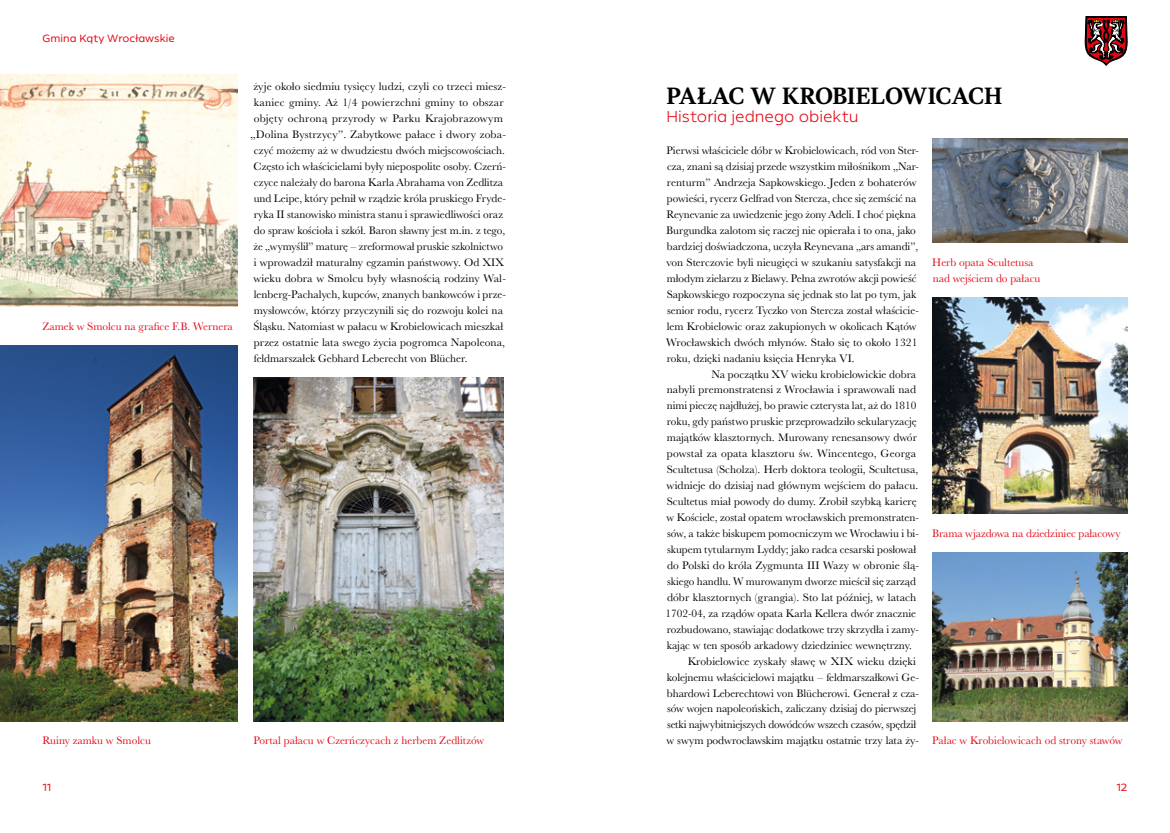
<style>
.page{position:relative;width:1170px;height:833px;background:#fff}
.page>*{position:absolute;margin:0;border:0;box-sizing:border-box;transform-origin:0 0}
.t1{font:700 21.25px "TT Jenevers";letter-spacing:-.01em;color:#000}
.t2{font:15px "Helios Antique";color:#e30613}
.t3{font:11.25px "Baskerville URW";color:#000}
.t4{font:11.25px/16px "Baskerville URW";color:#e30613}
.t5{font:500 10px "Helios Antique";color:#e30613}
</style>
<div class="page">
<img style="left:0;top:74px;width:237px;height:232px">
<img style="left:253px;top:377px;width:250px;height:344px">
<img style="left:0;top:345px;width:237px;height:376px">
<img style="left:932px;top:138px;width:195px;height:105px">
<img style="left:932px;top:298px;width:195px;height:216px">
<img style="left:932px;top:553px;width:195px;height:168px">
<svg style="left:1085px;top:17px;width:42px;height:48px"></svg>
<p class="t5" style="left:43px;top:32px;width:134px">Gmina Kąty Wrocławskie</p>
<p class="t4" style="left:42px;top:317px;width:192px">Zamek w Smolcu na grafice F.B. Wernera</p>
<p class="t3" style="left:253px;top:79px;width:254px">żyje około siedmiu tysięcy ludzi, czyli co trzeci miesz-</p>
<p class="t3" style="left:254px;top:95px;width:251px">kaniec gminy. Aż 1/4 powierzchni gminy to obszar</p>
<p class="t3" style="left:254px;top:111px;width:251px">objęty ochroną przyrody w Parku Krajobrazowym</p>
<p class="t3" style="left:250px;top:127px;width:257px">„Dolina Bystrzycy”. Zabytkowe pałace i dwory zoba-</p>
<p class="t3" style="left:254px;top:143px;width:253px">czyć możemy aż w dwudziestu dwóch miejscowościach.</p>
<p class="t3" style="left:253px;top:159px;width:254px">Często ich właścicielami były niepospolite osoby. Czerń-</p>
<p class="t3" style="left:254px;top:175px;width:251px">czyce należały do barona Karla Abrahama von Zedlitza</p>
<p class="t3" style="left:254px;top:191px;width:254px">und Leipe, który pełnił w rządzie króla pruskiego Fryde-</p>
<p class="t3" style="left:254px;top:207px;width:251px">ryka II stanowisko ministra stanu i sprawiedliwości oraz</p>
<p class="t3" style="left:254px;top:223px;width:253px">do spraw kościoła i szkół. Baron sławny jest m.in. z tego,</p>
<p class="t3" style="left:253px;top:238px;width:251px">że „wymyślił” maturę – zreformował pruskie szkolnictwo</p>
<p class="t3" style="left:254px;top:254px;width:252px">i wprowadził maturalny egzamin państwowy. Od XIX</p>
<p class="t3" style="left:253px;top:270px;width:254px">wieku dobra w Smolcu były własnością rodziny Wal-</p>
<p class="t3" style="left:254px;top:286px;width:253px">lenberg-Pachalych, kupców, znanych bankowców i prze-</p>
<p class="t3" style="left:254px;top:302px;width:251px">mysłowców, którzy przyczynili się do rozwoju kolei na</p>
<p class="t3" style="left:253px;top:318px;width:251px">Śląsku. Natomiast w pałacu w Krobielowicach mieszkał</p>
<p class="t3" style="left:254px;top:334px;width:253px">przez ostatnie lata swego życia pogromca Napoleona,</p>
<p class="t3" style="left:254px;top:350px;width:215px">feldmarszałek Gebhard Leberecht von Blücher.</p>
<p class="t4" style="left:42px;top:732px;width:110px">Ruiny zamku w Smolcu</p>
<p class="t4" style="left:253px;top:732px;width:232px">Portal pałacu w Czerńczycach z herbem Zedlitzów</p>
<h1 class="t1" style="left:666px;top:82px;width:337px">PAŁAC W KROBIELOWICACH</h1>
<h2 class="t2" style="left:666px;top:108px;width:193px">Historia jednego obiektu</h2>
<p class="t3" style="left:666px;top:143px;width:254px">Pierwsi właściciele dóbr w Krobielowicach, ród von Ster-</p>
<p class="t3" style="left:667px;top:159px;width:253px">cza, znani są dzisiaj przede wszystkim miłośnikom „Nar-</p>
<p class="t3" style="left:666px;top:175px;width:251px">renturm” Andrzeja Sapkowskiego. Jeden z bohaterów</p>
<p class="t3" style="left:667px;top:191px;width:251px">powieści, rycerz Gelfrad von Stercza, chce się zemścić na</p>
<p class="t3" style="left:666px;top:207px;width:251px">Reynevanie za uwiedzenie jego żony Adeli. I choć piękna</p>
<p class="t3" style="left:666px;top:223px;width:251px">Burgundka zalotom się raczej nie opierała i to ona, jako</p>
<p class="t3" style="left:666px;top:238px;width:253px">bardziej doświadczona, uczyła Reynevana „ars amandi”,</p>
<p class="t3" style="left:666px;top:254px;width:251px">von Sterczovie byli nieugięci w szukaniu satysfakcji na</p>
<p class="t3" style="left:666px;top:270px;width:251px">młodym zielarzu z Bielawy. Pełna zwrotów akcji powieść</p>
<p class="t3" style="left:666px;top:286px;width:251px">Sapkowskiego rozpoczyna się jednak sto lat po tym, jak</p>
<p class="t3" style="left:667px;top:302px;width:253px">senior rodu, rycerz Tyczko von Stercza został właścicie-</p>
<p class="t3" style="left:666px;top:318px;width:251px">lem Krobielowic oraz zakupionych w okolicach Kątów</p>
<p class="t3" style="left:666px;top:334px;width:253px">Wrocławskich dwóch młynów. Stało się to około 1321</p>
<p class="t3" style="left:666px;top:350px;width:189px">roku, dzięki nadaniu księcia Henryka VI.</p>
<p class="t3" style="left:711px;top:366px;width:206px">Na początku XV wieku krobielowickie dobra</p>
<p class="t3" style="left:666px;top:382px;width:251px">nabyli premonstratensi z Wrocławia i sprawowali nad</p>
<p class="t3" style="left:666px;top:398px;width:251px">nimi pieczę najdłużej, bo prawie czterysta lat, aż do 1810</p>
<p class="t3" style="left:666px;top:414px;width:251px">roku, gdy państwo pruskie przeprowadziło sekularyzację</p>
<p class="t3" style="left:666px;top:430px;width:251px">majątków klasztornych. Murowany renesansowy dwór</p>
<p class="t3" style="left:667px;top:446px;width:251px">powstał za opata klasztoru św. Wincentego, Georga</p>
<p class="t3" style="left:666px;top:462px;width:253px">Scultetusa (Scholza). Herb doktora teologii, Scultetusa,</p>
<p class="t3" style="left:666px;top:478px;width:253px">widnieje do dzisiaj nad głównym wejściem do pałacu.</p>
<p class="t3" style="left:666px;top:494px;width:251px">Scultetus miał powody do dumy. Zrobił szybką karierę</p>
<p class="t3" style="left:666px;top:510px;width:254px">w Kościele, został opatem wrocławskich premonstraten-</p>
<p class="t3" style="left:667px;top:525px;width:253px">sów, a także biskupem pomocniczym we Wrocławiu i bi-</p>
<p class="t3" style="left:667px;top:541px;width:251px">skupem tytularnym Lyddy; jako radca cesarski posłował</p>
<p class="t3" style="left:667px;top:557px;width:253px">do Polski do króla Zygmunta III Wazy w obronie ślą-</p>
<p class="t3" style="left:667px;top:573px;width:250px">skiego handlu. W murowanym dworze mieścił się zarząd</p>
<p class="t3" style="left:667px;top:589px;width:251px">dóbr klasztornych (grangia). Sto lat później, w latach</p>
<p class="t3" style="left:665px;top:605px;width:252px">1702-04, za rządów opata Karla Kellera dwór znacznie</p>
<p class="t3" style="left:666px;top:621px;width:253px">rozbudowano, stawiając dodatkowe trzy skrzydła i zamy-</p>
<p class="t3" style="left:666px;top:637px;width:247px">kając w ten sposób arkadowy dziedziniec wewnętrzny.</p>
<p class="t3" style="left:687px;top:653px;width:230px">Krobielowice zyskały sławę w XIX wieku dzięki</p>
<p class="t3" style="left:666px;top:669px;width:253px">kolejnemu właścicielowi majątku – feldmarszałkowi Ge-</p>
<p class="t3" style="left:666px;top:685px;width:253px">bhardowi Leberechtowi von Blücherowi. Generał z cza-</p>
<p class="t3" style="left:667px;top:701px;width:250px">sów wojen napoleońskich, zaliczany dzisiaj do pierwszej</p>
<p class="t3" style="left:667px;top:717px;width:251px">setki najwybitniejszych dowódców wszech czasów, spędził</p>
<p class="t3" style="left:666px;top:733px;width:254px">w swym podwrocławskim majątku ostatnie trzy lata ży-</p>
<p class="t4" style="left:932px;top:254px;width:110px">Herb opata Scultetusa nad wejściem do pałacu</p>
<p class="t4" style="left:932px;top:525px;width:190px">Brama wjazdowa na dziedziniec pałacowy</p>
<p class="t4" style="left:932px;top:732px;width:192px">Pałac w Krobielowicach od strony stawów</p>
<p class="t5" style="left:43px;top:781px;width:10px">11</p>
<p class="t5" style="left:1116px;top:781px;width:12px">12</p>
</div>
